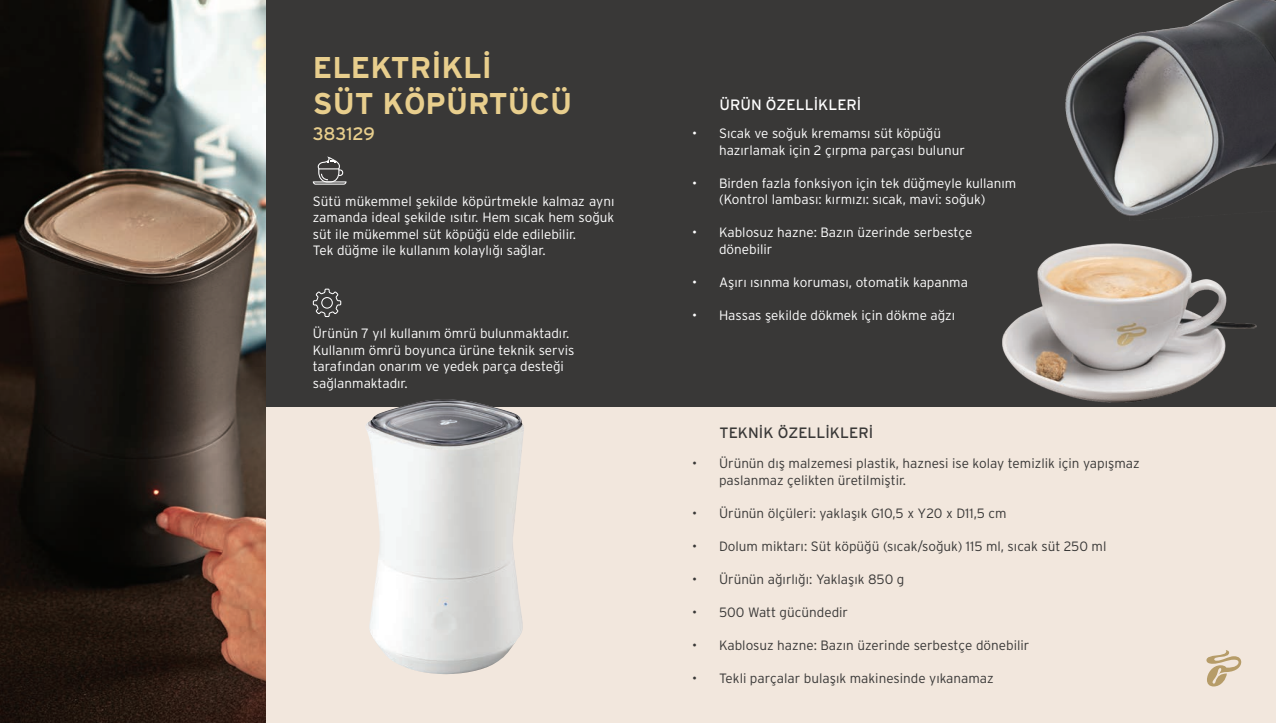
<style>
.page{position:relative;width:1276px;height:723px;background:#fff}
.page>*{position:absolute;margin:0;border:0;box-sizing:border-box;transform-origin:0 0}
.t1{font:700 30px/36px "Interstate OT";color:#e8ce8d}
.t2{font:18px "Interstate OT";letter-spacing:-.01em;color:#e8ce8d}
.t3{font:15px "Interstate OT";color:#393837}
.t4{font:15px "Interstate OT";color:#fff}
.t5{font:300 13.5px/16.5px "Interstate OT";color:#fff}
.t6{font:300 13.5px/16.5px "Interstate OT";color:#393837}
</style>
<div class="page">
<div style="left:0;top:343px;width:1276px;height:380px;background:#f2e7dd"></div>
<div style="left:0;top:0;width:1276px;height:406px;background:#393837"></div>
<svg style="left:313px;top:156px;width:33px;height:29px"></svg>
<svg style="left:313px;top:289px;width:28px;height:28px"></svg>
<svg style="left:1206px;top:650px;width:35px;height:36px"></svg>
<img style="left:0;top:0;width:266px;height:723px">
<img style="left:1065px;top:0;width:211px;height:214px">
<img style="left:996px;top:214px;width:264px;height:193px">
<img style="left:364px;top:399px;width:160px;height:275px">
<h1 class="t1" style="left:313px;top:49px;width:261px">ELEKTRİKLİ<br>SÜT KÖPÜRTÜCÜ</h1>
<h2 class="t2" style="left:313px;top:123px;width:64px">383129</h2>
<p class="t5" style="left:313px;top:193px;width:303px">Sütü mükemmel şekilde köpürtmekle kalmaz aynı zamanda ideal şekilde ısıtır. Hem sıcak hem soğuk süt ile mükemmel süt köpüğü elde edilebilir.<br>Tek düğme ile kullanım kolaylığı sağlar.</p>
<p class="t5" style="left:313px;top:325px;width:263px">Ürünün 7 yıl kullanım ömrü bulunmaktadır.<br>Kullanım ömrü boyunca ürüne teknik servis tarafından onarım ve yedek parça desteği sağlanmaktadır.</p>
<p class="t4" style="left:719px;top:96px;width:143px">ÜRÜN ÖZELLİKLERİ</p>
<p class="t5" style="left:719px;top:125px;width:247px;text-indent:-27px">• Sıcak ve soğuk kremamsı süt köpüğü hazırlamak için 2 çırpma parçası bulunur</p>
<p class="t5" style="left:692px;top:175px;width:326px;text-align:center">• Birden fazla fonksiyon için tek düğmeyle kullanım (Kontrol lambası: kırmızı: sıcak, mavi: soğuk)</p>
<p class="t5" style="left:719px;top:224px;width:255px;text-indent:-27px">• Kablosuz hazne: Bazın üzerinde serbestçe dönebilir</p>
<p class="t5" style="left:692px;top:274px;width:277px">• Aşırı ısınma koruması, otomatik kapanma</p>
<p class="t5" style="left:692px;top:307px;width:265px">• Hassas şekilde dökmek için dökme ağzı</p>
<p class="t3" style="left:719px;top:424px;width:155px">TEKNİK ÖZELLİKLERİ</p>
<p class="t6" style="left:719px;top:455px;width:422px;text-indent:-27px">• Ürünün dış malzemesi plastik, haznesi ise kolay temizlik için yapışmaz paslanmaz çelikten üretilmiştir.</p>
<p class="t6" style="left:692px;top:505px;width:316px">• Ürünün ölçüleri: yaklaşık G10,5 x Y20 x D11,5 cm</p>
<p class="t6" style="left:692px;top:538px;width:416px">• Dolum miktarı: Süt köpüğü (sıcak/soğuk) 115 ml, sıcak süt 250 ml</p>
<p class="t6" style="left:692px;top:571px;width:214px">• Ürünün ağırlığı: Yaklaşık 850 g</p>
<p class="t6" style="left:692px;top:604px;width:158px">• 500 Watt gücündedir</p>
<p class="t6" style="left:692px;top:637px;width:339px">• Kablosuz hazne: Bazın üzerinde serbestçe dönebilir</p>
<p class="t6" style="left:692px;top:670px;width:303px">• Tekli parçalar bulaşık makinesinde yıkanamaz</p>
</div>
